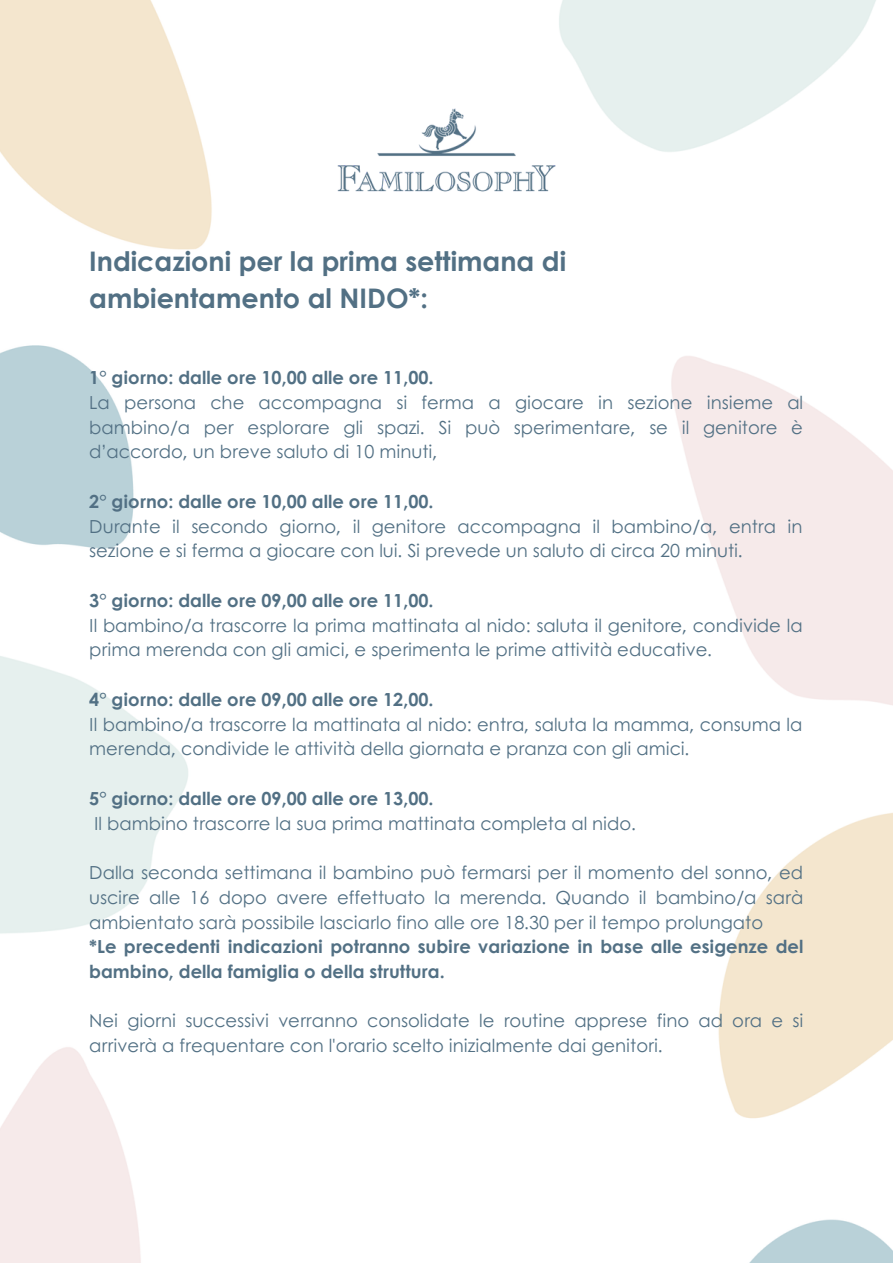
<style>
.page{position:relative;width:893px;height:1264px;background:#fff}
.page>*{position:absolute;margin:0;border:0;box-sizing:border-box;transform-origin:0 0}
.t1{font:700 27px/37px "Century Gothic";color:#527084}
.t2{font:18px/24.8px "Century Gothic";color:#527084}
.t3{font:700 18px/24.8px "Century Gothic";color:#527084}
</style>
<div class="page">
<img style="left:0;top:0;width:892px;height:1262px">
<img style="left:320px;top:89px;width:252px;height:126px">
<p class="t1" style="left:89px;top:242px;width:478px">Indicazioni per la prima settimana di ambientamento al NIDO*:</p>
<p class="t3" style="left:89px;top:364px;width:346px">1° giorno: dalle ore 10,00 alle ore 11,00.</p>
<p class="t2" style="left:89px;top:389px;width:715px;text-align:justify">La persona che accompagna si ferma a giocare in sezione insieme al bambino/a per esplorare gli spazi. Si può sperimentare, se il genitore è d’accordo, un breve saluto di 10 minuti,</p>
<p class="t3" style="left:89px;top:488px;width:346px">2° giorno: dalle ore 10,00 alle ore 11,00.</p>
<p class="t2" style="left:89px;top:513px;width:714px">Durante il secondo giorno, il genitore accompagna il bambino/a, entra in sezione e si ferma a giocare con lui. Si prevede un saluto di circa 20 minuti.</p>
<p class="t3" style="left:89px;top:587px;width:346px">3° giorno: dalle ore 09,00 alle ore 11,00.</p>
<p class="t2" style="left:89px;top:612px;width:714px">Il bambino/a trascorre la prima mattinata al nido: saluta il genitore, condivide la prima merenda con gli amici, e sperimenta le prime attività educative.</p>
<p class="t3" style="left:89px;top:686px;width:346px">4° giorno: dalle ore 09,00 alle ore 12,00.</p>
<p class="t2" style="left:89px;top:711px;width:714px">Il bambino/a trascorre la mattinata al nido: entra, saluta la mamma, consuma la merenda, condivide le attività della giornata e pranza con gli amici.</p>
<p class="t3" style="left:89px;top:785px;width:346px">5° giorno: dalle ore 09,00 alle ore 13,00.</p>
<p class="t2" style="left:94px;top:809px;width:543px">Il bambino trascorre la sua prima mattinata completa al nido.</p>
<p class="t2" style="left:89px;top:859px;width:715px;text-align:justify">Dalla seconda settimana il bambino può fermarsi per il momento del sonno, ed uscire alle 16 dopo avere effettuato la merenda. Quando il bambino/a sarà ambientato sarà possibile lasciarlo fino alle ore 18.30 per il tempo prolungato</p>
<p class="t3" style="left:89px;top:933px;width:715px">*Le precedenti indicazioni potranno subire variazione in base alle esigenze del bambino, della famiglia o della struttura.</p>
<p class="t2" style="left:89px;top:1007px;width:715px">Nei giorni successivi verranno consolidate le routine apprese fino ad ora e si arriverà a frequentare con l'orario scelto inizialmente dai genitori.</p>
</div>
